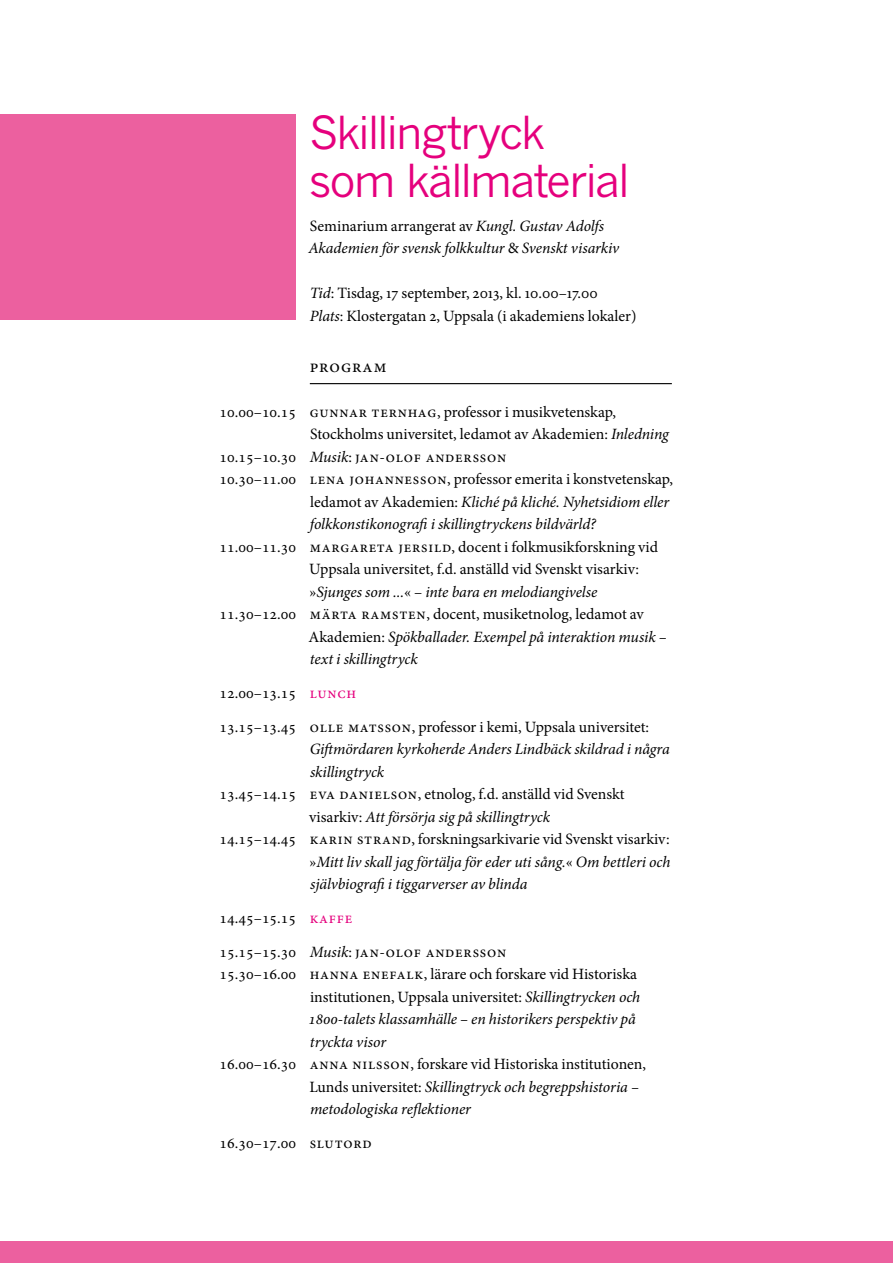
<style>
.page{position:relative;width:893px;height:1263px;background:#fff}
.page>*{position:absolute;margin:0;border:0;box-sizing:border-box;transform-origin:0 0}
.Brödtext{font:45px/48px "News Gothic MT Pro";letter-spacing:-.04em;color:#e5007d}
.Brödtext-2{font:18px "Minion Pro";letter-spacing:.05em;color:#000}
.Brödtext-3{font:15.75px/22.5px "Minion Pro";color:#000}
.Brödtext-4{font:italic 15.75px/22.5px "Minion Pro";letter-spacing:-.005em;color:#000}
.Brödtext-5{font:15.75px "Minion Pro";letter-spacing:.045em;color:#000}
.s1{font-style:normal}
.s2{font-style:italic}
.s3{color:#e5007d}
</style>
<div class="page">
<hr style="left:310px;top:383px;width:362px;height:1px;background:#000">
<div style="left:0;top:115px;width:296px;height:205px;background:#ec609f"></div>
<div style="left:0;top:1242px;width:893px;height:21px;background:#ec609f"></div>
<p class="Brödtext" style="left:309px;top:108px;width:322px">Skillingtryck som källmaterial</p>
<p class="Brödtext-4" style="left:308px;top:214px;width:312px"><span class="s1">Seminarium arrangerat av</span> Kungl. Gustav Adolfs<br>Akademien för svensk folkkultur <span class="s1">&amp;</span> Svenskt visarkiv</p>
<p class="Brödtext-3" style="left:310px;top:282px;width:290px"><span class="s2">Tid</span>: Tisdag, 17 september, 2013, kl. 10.00–17.00</p>
<p class="Brödtext-3" style="left:310px;top:304px;width:328px"><span class="s2">Plats</span>: Klostergatan 2, Uppsala (i akademiens lokaler)</p>
<p class="Brödtext-2" style="left:310px;top:354px;width:78px">Program</p>
<p class="Brödtext-3" style="left:310px;top:401px;width:360px;text-indent:-90px">10.00–10.15 Gunnar Ternhag, professor i musikvetenskap,<br>Stockholms universitet, ledamot av Akademien: <span class="s2">Inledning</span></p>
<p class="Brödtext-5" style="left:220px;top:446px;width:288px">10.15–10.30 <span class="s2">Musik</span>: Jan-Olof Andersson</p>
<p class="Brödtext-3" style="left:310px;top:468px;width:365px;text-indent:-90px">10.30–11.00 Lena Johannesson, professor emerita i konstvetenskap, ledamot av Akademien: <span class="s2">Kliché på kliché. Nyhetsidiom eller folkkonstikonografi i skillingtryckens bildvärld?</span></p>
<p class="Brödtext-3" style="left:309px;top:536px;width:350px;text-indent:-90px">11.00–11.30 Margareta Jersild, docent i folkmusikforskning vid<br>Uppsala universitet, f.d. anställd vid Svenskt visarkiv: »<span class="s2">Sjunges som ...</span>« – <span class="s2">inte bara en melodiangivelse</span></p>
<p class="Brödtext-3" style="left:308px;top:603px;width:360px;text-indent:-89px">11.30–12.00 Märta Ramsten, docent, musiketnolog, ledamot av<br>Akademien: <span class="s2">Spökballader. Exempel på interaktion musik – text i skillingtryck</span></p>
<p class="Brödtext-3" style="left:220px;top:682px;width:138px">12.00–13.15 <span class="s3">Lunch</span></p>
<p class="Brödtext-4" style="left:310px;top:715px;width:362px;text-indent:-90px"><span class="s1">13.15–13.45 Olle Matsson, professor i kemi, Uppsala universitet:<br></span>Giftmördaren kyrkoherde Anders Lindbäck skildrad i några skillingtryck</p>
<p class="Brödtext-3" style="left:309px;top:783px;width:317px;text-indent:-90px">13.45–14.15 Eva Danielson, etnolog, f.d. anställd vid Svenskt visarkiv: <span class="s2">Att försörja sig på skillingtryck</span></p>
<p class="Brödtext-4" style="left:309px;top:828px;width:363px;text-align:justify;text-indent:-90px"><span class="s1">14.15–14.45 Karin Strand, forskningsarkivarie vid Svenskt visarkiv: »</span>Mitt liv skall jag förtälja för eder uti sång.<span class="s1">«</span> Om bettleri och självbiografi i tiggarverser av blinda</p>
<p class="Brödtext-3" style="left:220px;top:907px;width:134px">14.45–15.15 <span class="s3">Kaffe</span></p>
<p class="Brödtext-5" style="left:220px;top:941px;width:288px">15.15–15.30 <span class="s2">Musik</span>: Jan-Olof Andersson</p>
<p class="Brödtext-3" style="left:308px;top:963px;width:333px;text-indent:-89px">15.30–16.00 Hanna Enefalk, lärare och forskare vid Historiska institutionen, Uppsala universitet: <span class="s2">Skillingtrycken och 1800-talets klassamhälle – en historikers perspektiv på tryckta visor</span></p>
<p class="Brödtext-3" style="left:309px;top:1053px;width:338px;text-indent:-90px">16.00–16.30 Anna Nilsson, forskare vid Historiska institutionen,<br>Lunds universitet: <span class="s2">Skillingtryck och begreppshistoria – metodologiska reflektioner</span></p>
<p class="Brödtext-3" style="left:220px;top:1132px;width:153px">16.30–17.00 Slutord</p>
</div>
